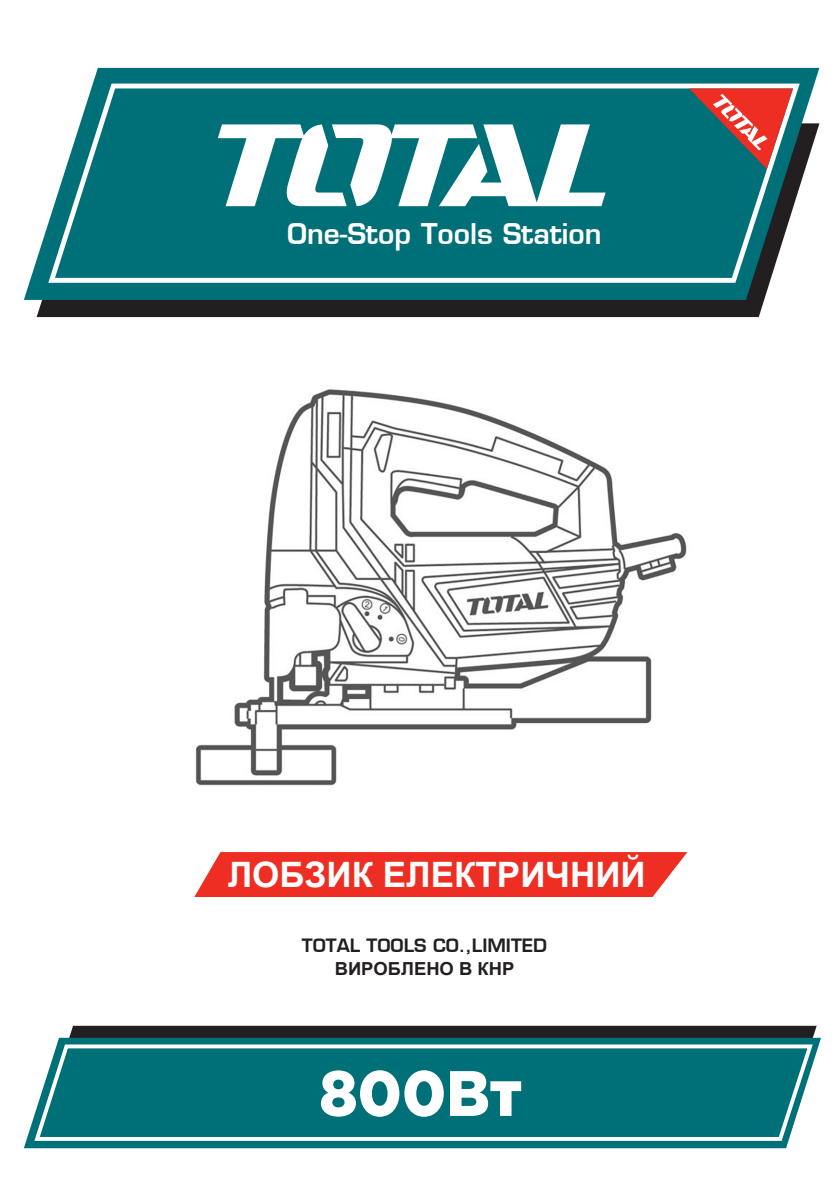
<style>
.page{position:relative;width:840px;height:1191px;background:#fff}
.page>*{position:absolute;margin:0;border:0;box-sizing:border-box;transform-origin:0 0}
.t1{font:900 63.8px "Gotham Pro";color:#fff;scale:.95 1}
.t2{font:700 35px "Arial";color:#fff}
.t3{font:600 28px "Eurostile LT";color:#fff}
.t4{font:600 18px "Eurostile LT";color:#231f20}
.t5{font:700 18px "Arial";color:#231f20}
.s1{font-size:64px}
</style>
<div class="page">
<svg style="left:69px;top:1025px;width:747px;height:12px;background:#322e2f"></svg>
<svg style="left:24px;top:1037px;width:796px;height:111px;fill:#007078"></svg>
<svg style="left:32px;top:1041px;width:783px;height:101px;background:#1c7f87"></svg>
<svg style="left:194px;top:852px;width:493px;height:45px;background:#ef3b2f"></svg>
<svg style="left:37px;top:123px;width:782px;height:194px;background:#363233"></svg>
<svg style="left:24px;top:68px;width:794px;height:232px;fill:#007078"></svg>
<svg style="left:45px;top:80px;width:757px;height:205px;background:#1f7f86"></svg>
<svg style="left:688px;top:88px;width:104px;height:81px;background:#826261"></svg>
<svg style="left:218px;top:124px;width:387px;height:82px"></svg>
<img style="left:195px;top:389px;width:492px;height:397px">
<h3 class="t3" style="left:287px;top:216px;width:316px">One-Stop Tools Station</h3>
<h2 class="t2" style="left:227px;top:850px;width:419px">ЛОБЗИК ЕЛЕКТРИЧНИЙ</h2>
<p class="t4" style="left:302px;top:934px;width:246px">TOTAL TOOLS CO.,LIMITED</p>
<p class="t5" style="left:334px;top:956px;width:181px">ВИРОБЛЕНО В КНР</p>
<h1 class="t1" style="left:319px;top:1056px;width:214px">800<span class="s1">Вт</span></h1>
</div>
